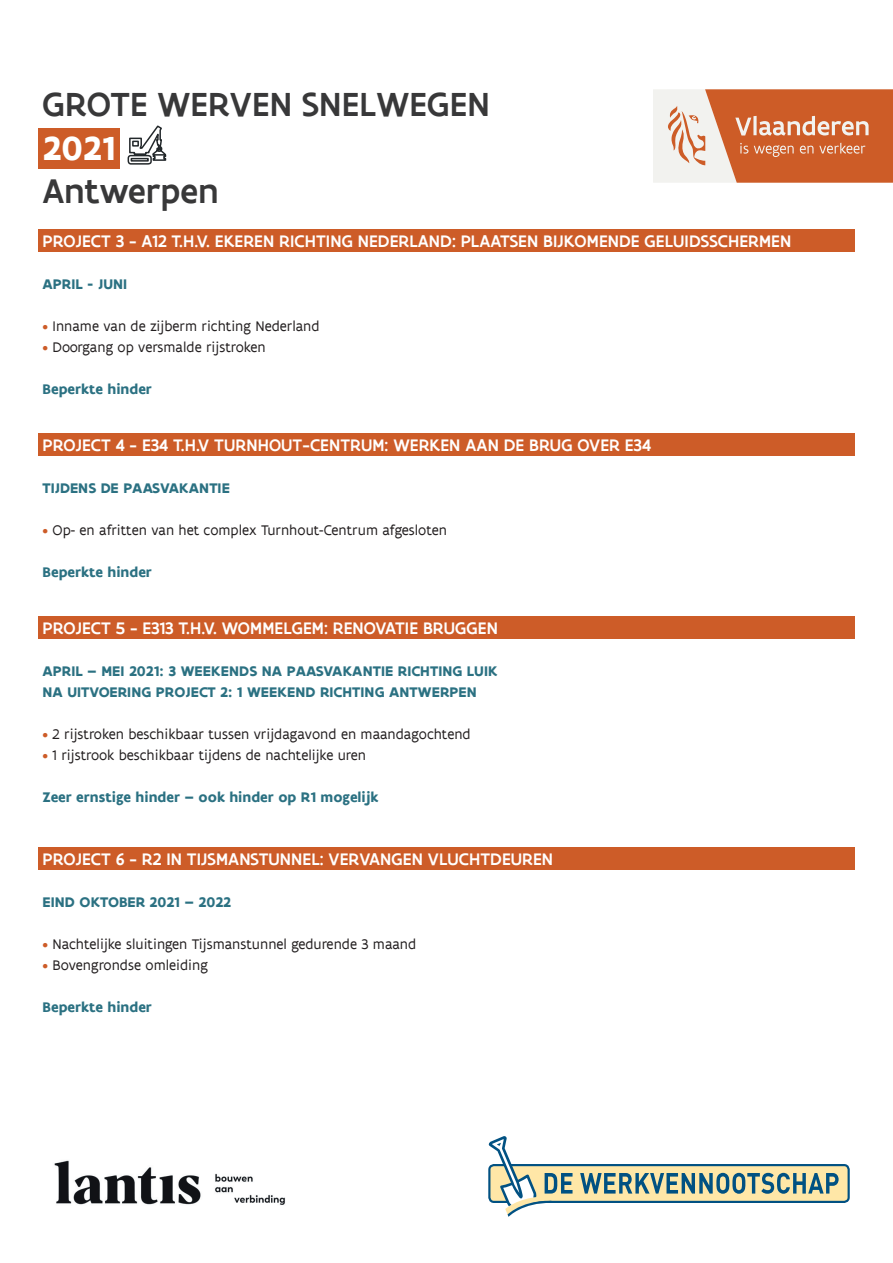
<style>
.page{position:relative;width:893px;height:1263px;background:#fff}
.page>*{position:absolute;margin:0;border:0;box-sizing:border-box;transform-origin:0 0}
.t1{font:500 36px "Flanders Art Sans";letter-spacing:.005em;color:#383839}
.t2{font:700 36px "Flanders Art Sans";color:#fff}
.t3{font:500 18px "Flanders Art Sans";letter-spacing:.005em;color:#fff}
.t4{font:15px "Flanders Art Sans";color:#231f20}
.t5{font:700 15px/21px "Flanders Art Sans";letter-spacing:.005em;color:#2b7182}
.s1{color:#cd5c28}
</style>
<div class="page">
<div style="left:38px;top:128px;width:82px;height:40px;background:#cd5c28"></div>
<div style="left:38px;top:230px;width:817px;height:22px;background:#cd5c28"></div>
<div style="left:38px;top:434px;width:817px;height:22px;background:#cd5c28"></div>
<div style="left:38px;top:617px;width:817px;height:22px;background:#cd5c28"></div>
<div style="left:38px;top:848px;width:817px;height:22px;background:#cd5c28"></div>
<svg style="left:127px;top:125px;width:40px;height:40px"></svg>
<svg style="left:653px;top:89px;width:240px;height:94px"></svg>
<img style="left:54px;top:1160px;width:231px;height:45px">
<svg style="left:488px;top:1136px;width:351px;height:81px"></svg>
<h1 class="t1" style="left:43px;top:82px;width:449px">GROTE WERVEN SNELWEGEN</h1>
<h1 class="t2" style="left:43px;top:125px;width:75px">2021</h1>
<h1 class="t1" style="left:43px;top:169px;width:177px">Antwerpen</h1>
<p class="t3" style="left:43px;top:230px;width:750px">PROJECT 3 - A12 T.H.V. EKEREN RICHTING NEDERLAND: PLAATSEN BIJKOMENDE GELUIDSSCHERMEN</p>
<p class="t5" style="left:43px;top:274px;width:86px">APRIL - JUNI</p>
<p class="t4" style="left:43px;top:317px;width:279px"><span class="s1">•</span> Inname van de zijberm richting Nederland</p>
<p class="t4" style="left:43px;top:338px;width:225px"><span class="s1">•</span> Doorgang op versmalde rijstroken</p>
<p class="t5" style="left:43px;top:379px;width:111px">Beperkte hinder</p>
<p class="t3" style="left:43px;top:434px;width:610px">PROJECT 4 - E34 T.H.V TURNHOUT-CENTRUM: WERKEN AAN DE BRUG OVER E34</p>
<p class="t5" style="left:43px;top:478px;width:189px">TIJDENS DE PAASVAKANTIE</p>
<p class="t4" style="left:43px;top:521px;width:406px"><span class="s1">•</span> Op- en afritten van het complex Turnhout-Centrum afgesloten</p>
<p class="t5" style="left:43px;top:562px;width:111px">Beperkte hinder</p>
<p class="t3" style="left:43px;top:617px;width:457px">PROJECT 5 - E313 T.H.V. WOMMELGEM: RENOVATIE BRUGGEN</p>
<p class="t5" style="left:43px;top:661px;width:456px">APRIL – MEI 2021: 3 WEEKENDS NA PAASVAKANTIE RICHTING LUIK<br>NA UITVOERING PROJECT 2: 1 WEEKEND RICHTING ANTWERPEN</p>
<p class="t4" style="left:43px;top:725px;width:430px"><span class="s1">•</span> 2 rijstroken beschikbaar tussen vrijdagavond en maandagochtend</p>
<p class="t4" style="left:43px;top:746px;width:325px"><span class="s1">•</span> 1 rijstrook beschikbaar tijdens de nachtelijke uren</p>
<p class="t5" style="left:43px;top:787px;width:338px">Zeer ernstige hinder – ook hinder op R1 mogelijk</p>
<p class="t3" style="left:43px;top:848px;width:512px">PROJECT 6 - R2 IN TIJSMANSTUNNEL: VERVANGEN VLUCHTDEUREN</p>
<p class="t5" style="left:43px;top:892px;width:190px">EIND OKTOBER 2021 – 2022</p>
<p class="t4" style="left:43px;top:935px;width:375px"><span class="s1">•</span> Nachtelijke sluitingen Tijsmanstunnel gedurende 3 maand</p>
<p class="t4" style="left:43px;top:956px;width:167px"><span class="s1">•</span> Bovengrondse omleiding</p>
<p class="t5" style="left:43px;top:997px;width:111px">Beperkte hinder</p>
</div>
